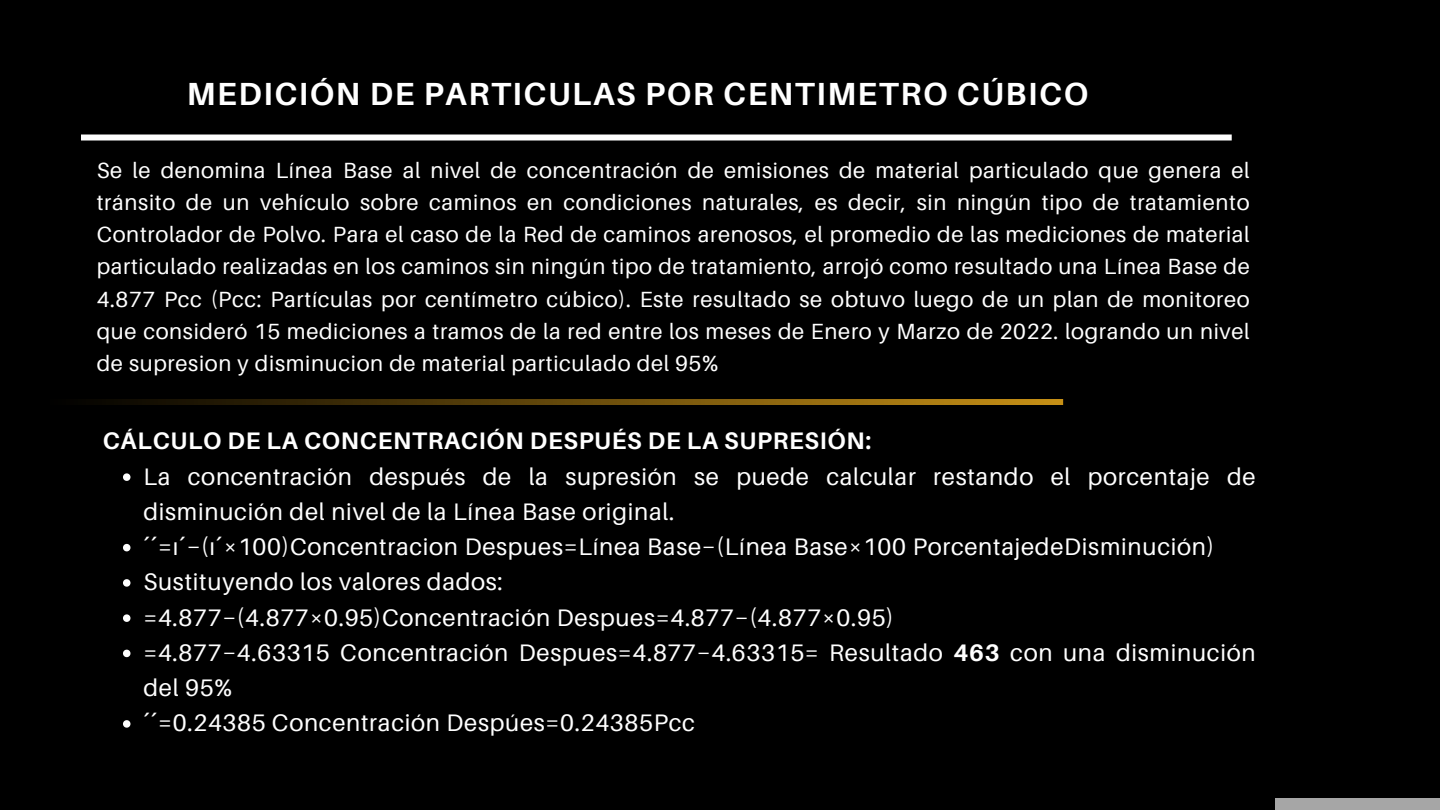
<style>
.page{position:relative;width:1440px;height:810px;background:#000}
.page>*{position:absolute;margin:0;border:0;box-sizing:border-box;transform-origin:0 0}
.t1{font:700 32px "Aileron";letter-spacing:.05em;color:#fff}
.t2{font:23.9px/35.2px "Aileron";letter-spacing:.03em;color:#fff}
.t3{font:700 23.9px "Aileron";letter-spacing:.03em;color:#fff}
.t4{font:22px/32.2px "Aileron";letter-spacing:.03em;color:#fff;text-align:justify}
.s1{font-family:"Noto Sans"}
.s2{font-weight:700}
</style>
<div class="page">
<div style="left:81px;top:135px;width:1151px;height:6px;background:#fff"></div>
<div style="left:1275px;top:798px;width:165px;height:12px;background:#a6a6a6"></div>
<svg style="left:102px;top:399px;width:961px;height:6px;background:#684b0b"></svg>
<svg style="left:123px;top:473px;width:7px;height:8px"></svg>
<svg style="left:123px;top:544px;width:7px;height:7px"></svg>
<svg style="left:123px;top:579px;width:7px;height:8px"></svg>
<svg style="left:123px;top:614px;width:7px;height:8px"></svg>
<svg style="left:123px;top:650px;width:7px;height:7px"></svg>
<svg style="left:123px;top:720px;width:7px;height:8px"></svg>
<p class="t1" style="left:187px;top:74px;width:903px">MEDICIÓN DE PARTICULAS POR CENTIMETRO CÚBICO</p>
<p class="t4" style="left:97px;top:153px;width:1155px">Se le denomina Línea Base al nivel de concentración de emisiones de material particulado que genera el tránsito de un vehículo sobre caminos en condiciones naturales, es decir, sin ningún tipo de tratamiento Controlador de Polvo. Para el caso de la Red de caminos arenosos, el promedio de las mediciones de material particulado realizadas en los caminos sin ningún tipo de tratamiento, arrojó como resultado una Línea Base de 4.877 Pcc (Pcc: Partículas por centímetro cúbico). Este resultado se obtuvo luego de un plan de monitoreo que consideró 15 mediciones a tramos de la red entre los meses de Enero y Marzo de 2022. logrando un nivel de supresion y disminucion de material particulado del 95%</p>
<p class="t3" style="left:103px;top:426px;width:770px">CÁLCULO DE LA CONCENTRACIÓN DESPUÉS DE LA SUPRESIÓN:</p>
<p class="t2" style="left:143px;top:458px;width:1114px">La concentración después de la supresión se puede calcular restando el porcentaje de disminución del nivel de la Línea Base original.</p>
<p class="t2" style="left:143px;top:529px;width:1072px"><span class="s1">ˊˊ</span>=ı<span class="s1">ˊ</span>−(ı<span class="s1">ˊ</span>×100)Concentracion Despues=Línea Base−(Línea Base×100 PorcentajedeDisminución)</p>
<p class="t2" style="left:143px;top:564px;width:361px">Sustituyendo los valores dados:</p>
<p class="t2" style="left:143px;top:599px;width:752px">=4.877−(4.877×0.95)Concentración Despues=4.877−(4.877×0.95)</p>
<p class="t2" style="left:143px;top:634px;width:1114px">=4.877−4.63315 Concentración Despues=4.877−4.63315= Resultado <span class="s2">463</span> con una disminución del 95%</p>
<p class="t2" style="left:143px;top:705px;width:553px"><span class="s1">ˊˊ</span>=0.24385 Concentración Despúes=0.24385Pcc</p>
</div>
